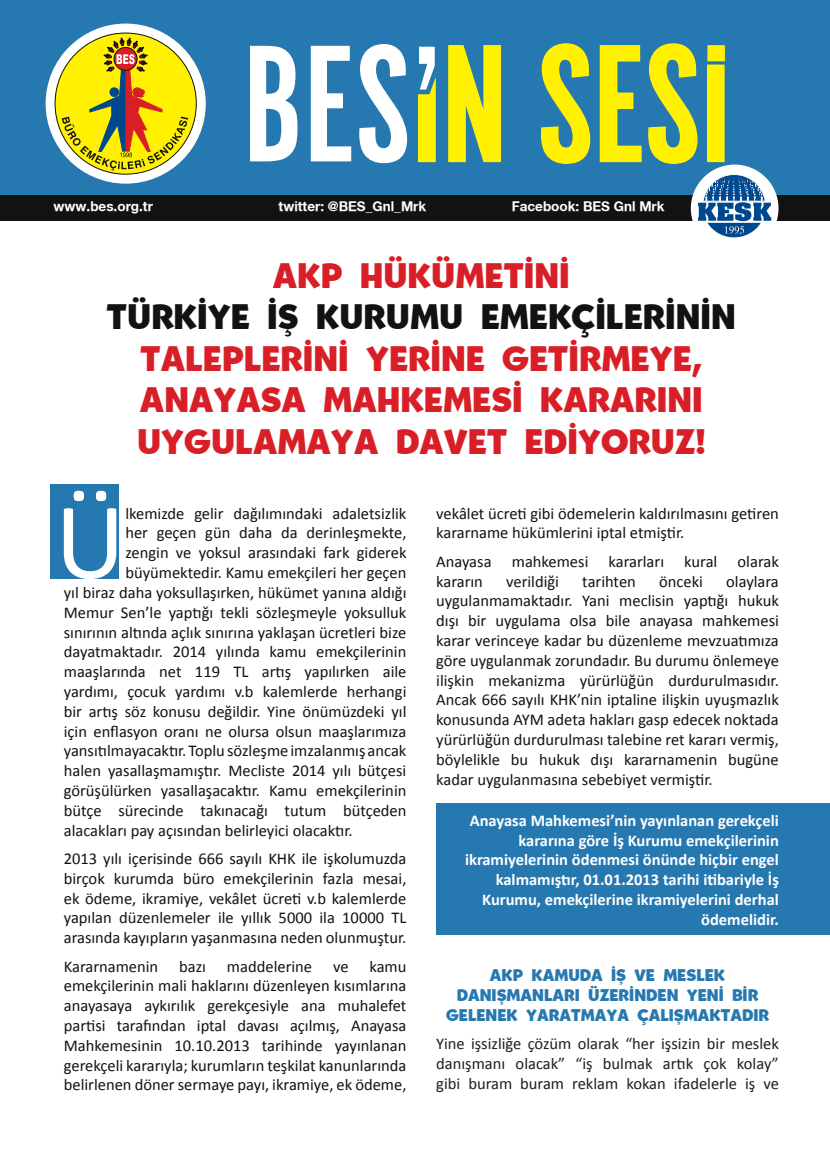
<style>
.page{position:relative;width:830px;height:1170px;background:#fff}
.page>*{position:absolute;margin:0;border:0;box-sizing:border-box;transform-origin:0 0}
.t1{font:110.1px "Calibri";color:#fff}
.t2{font:900 34.5px/41.4px "Bernhard";color:#d81f27;text-align:justify}
.t3{font:900 34.5px "Bernhard";color:#121212}
.t4{font:16.5px/19.8px "Calibri";color:#121212;text-align:justify}
.t5{font:700 16.5px/19.8px "Calibri";color:#fff;text-align:right}
.t6{font:16.5px/19.8px "Calibri";color:#1e1e1e;text-align:justify}
.t7{font:900 16.5px/19.8px "Bernhard";color:#2678b1;text-align:center}
.t8{font:700 13.5px "Helvatica";color:#fff}
</style>
<div class="page">
<div style="left:436px;top:802px;width:393px;height:132px;background:#2678b1"></div>
<div style="left:50px;top:484px;width:68px;height:95px;background:#2678b1"></div>
<div style="left:0;top:0;width:829px;height:200px;background:#2678b1"></div>
<div style="left:0;top:195px;width:829px;height:26px;background:#121212"></div>
<svg style="left:250px;top:46px;width:47px;height:115px"></svg>
<svg style="left:310px;top:46px;width:41px;height:115px"></svg>
<svg style="left:448px;top:45px;width:53px;height:118px"></svg>
<svg style="left:541px;top:43px;width:49px;height:121px"></svg>
<svg style="left:599px;top:43px;width:99px;height:121px"></svg>
<svg style="left:707px;top:45px;width:18px;height:118px;background:#f2ea09"></svg>
<svg style="left:359px;top:44px;width:77px;height:119px"></svg>
<div style="left:46px;top:24px;width:160px;height:160px;background:#fff;border-radius:50%"></div>
<svg style="left:55px;top:33px;width:141px;height:141px"></svg>
<svg style="left:62px;top:38px;width:126px;height:132px;background:#d3c029"></svg>
<div style="left:690px;top:164px;width:88px;height:88px;background:#fff;border-radius:50%"></div>
<svg style="left:697px;top:174px;width:73px;height:63px"></svg>
<p class="t8" style="left:54px;top:198px;width:101px">www.bes.org.tr</p>
<p class="t8" style="left:278px;top:198px;width:149px">twitter: @BES_Gnl_Mrk</p>
<p class="t8" style="left:511px;top:198px;width:154px">Facebook: BES Gnl Mrk</p>
<h2 class="t2" style="left:273px;top:256px;width:298px">AKP HÜKÜMETİNİ</h2>
<h2 class="t3" style="left:107px;top:296px;width:630px">TÜRKİYE İŞ KURUMU EMEKÇİLERİNİN</h2>
<h2 class="t2" style="left:137px;top:339px;width:570px">TALEPLERİNİ YERİNE GETİRMEYE, ANAYASA MAHKEMESİ KARARINI UYGULAMAYA DAVET EDİYORUZ!</h2>
<h1 class="t1" style="left:55px;top:473px;width:72px">Ü</h1>
<p class="t4" style="left:125px;top:502px;width:282px">lkemizde gelir dağılımındaki adaletsizlik</p>
<p class="t4" style="left:125px;top:522px;width:282px">her geçen gün daha da derinleşmekte,</p>
<p class="t4" style="left:125px;top:542px;width:282px">zengin ve yoksul arasındaki fark giderek</p>
<p class="t4" style="left:125px;top:562px;width:282px">büyümektedir. Kamu emekçileri her geçen</p>
<p class="t4" style="left:64px;top:581px;width:344px">yıl biraz daha yoksullaşırken, hükümet yanına aldığı</p>
<p class="t4" style="left:64px;top:601px;width:344px">Memur Sen’le yaptığı tekli sözleşmeyle yoksulluk</p>
<p class="t4" style="left:64px;top:621px;width:344px">sınırının altında açlık sınırına yaklaşan ücretleri bize</p>
<p class="t4" style="left:64px;top:641px;width:344px">dayatmaktadır. 2014 yılında kamu emekçilerinin</p>
<p class="t4" style="left:64px;top:661px;width:344px">maaşlarında net 119 TL artış yapılırken aile</p>
<p class="t4" style="left:64px;top:680px;width:344px">yardımı, çocuk yardımı v.b kalemlerde herhangi</p>
<p class="t4" style="left:64px;top:700px;width:344px">bir artış söz konusu değildir. Yine önümüzdeki yıl</p>
<p class="t4" style="left:64px;top:720px;width:344px">için enflasyon oranı ne olursa olsun maaşlarımıza</p>
<p class="t4" style="left:64px;top:740px;width:344px">yansıtılmayacaktır. Toplu sözleşme imzalanmış ancak</p>
<p class="t4" style="left:64px;top:760px;width:344px">halen yasallaşmamıştır. Mecliste 2014 yılı bütçesi</p>
<p class="t4" style="left:64px;top:779px;width:344px">görüşülürken yasallaşacaktır. Kamu emekçilerinin</p>
<p class="t4" style="left:64px;top:799px;width:344px">bütçe sürecinde takınacağı tutum bütçeden</p>
<p class="t4" style="left:64px;top:819px;width:290px">alacakları pay açısından belirleyici olacaktır.</p>
<p class="t4" style="left:64px;top:847px;width:344px">2013 yılı içerisinde 666 sayılı KHK ile işkolumuzda birçok kurumda büro emekçilerinin fazla mesai, ek ödeme, ikramiye, vekâlet ücreti v.b kalemlerde yapılan düzenlemeler ile yıllık 5000 ila 10000 TL arasında kayıpların yaşanmasına neden olunmuştur.</p>
<p class="t4" style="left:64px;top:955px;width:96px">Kararnamenin</p>
<p class="t4" style="left:179px;top:955px;width:28px">bazı</p>
<p class="t4" style="left:227px;top:955px;width:87px">maddelerine</p>
<p class="t4" style="left:333px;top:955px;width:17px">ve</p>
<p class="t4" style="left:64px;top:955px;width:344px;text-indent:305px">kamu emekçilerinin mali haklarını düzenleyen kısımlarına anayasaya aykırılık gerekçesiyle ana muhalefet partisi tarafından iptal davası açılmış, Anayasa Mahkemesinin 10.10.2013 tarihinde yayınlanan gerekçeli kararıyla; kurumların teşkilat kanunlarında belirlenen döner sermaye payı, ikramiye, ek ödeme,</p>
<p class="t4" style="left:436px;top:502px;width:344px">vekâlet ücreti gibi ödemelerin kaldırılmasını getiren kararname hükümlerini iptal etmiştir.</p>
<p class="t4" style="left:436px;top:550px;width:344px">Anayasa mahkemesi kararları kural olarak kararın</p>
<p class="t4" style="left:506px;top:570px;width:54px">verildiği</p>
<p class="t4" style="left:582px;top:570px;width:55px">tarihten</p>
<p class="t4" style="left:658px;top:570px;width:45px">önceki</p>
<p class="t4" style="left:436px;top:570px;width:344px;text-indent:290px">olaylara uygulanmamaktadır. Yani meclisin yaptığı hukuk dışı bir uygulama olsa bile anayasa mahkemesi karar verinceye kadar bu düzenleme mevzuatımıza göre uygulanmak zorundadır. Bu durumu önlemeye ilişkin mekanizma yürürlüğün durdurulmasıdır.<br>Ancak 666 sayılı KHK’nin iptaline ilişkin uyuşmazlık konusunda AYM adeta hakları gasp edecek noktada yürürlüğün durdurulması talebine ret kararı vermiş, böylelikle bu hukuk dışı kararnamenin bugüne kadar uygulanmasına sebebiyet vermiştir.</p>
<p class="t5" style="left:465px;top:809px;width:315px">Anayasa Mahkemesi’nin yayınlanan gerekçeli kararına göre İş Kurumu emekçilerinin ikramiyelerinin ödenmesi önünde hiçbir engel kalmamıştır, 01.01.2013 tarihi itibariyle İş Kurumu, emekçilerine ikramiyelerini derhal ödemelidir.</p>
<p class="t7" style="left:446px;top:966px;width:324px">AKP KAMUDA İŞ VE MESLEK<br>DANIŞMANLARI ÜZERİNDEN YENİ BİR<br>GELENEK YARATMAYA ÇALIŞMAKTADIR</p>
<p class="t6" style="left:436px;top:1033px;width:344px">Yine işsizliğe çözüm olarak “her işsizin bir meslek danışmanı olacak” “iş bulmak artık çok kolay” gibi buram buram reklam kokan ifadelerle iş ve</p>
</div>
